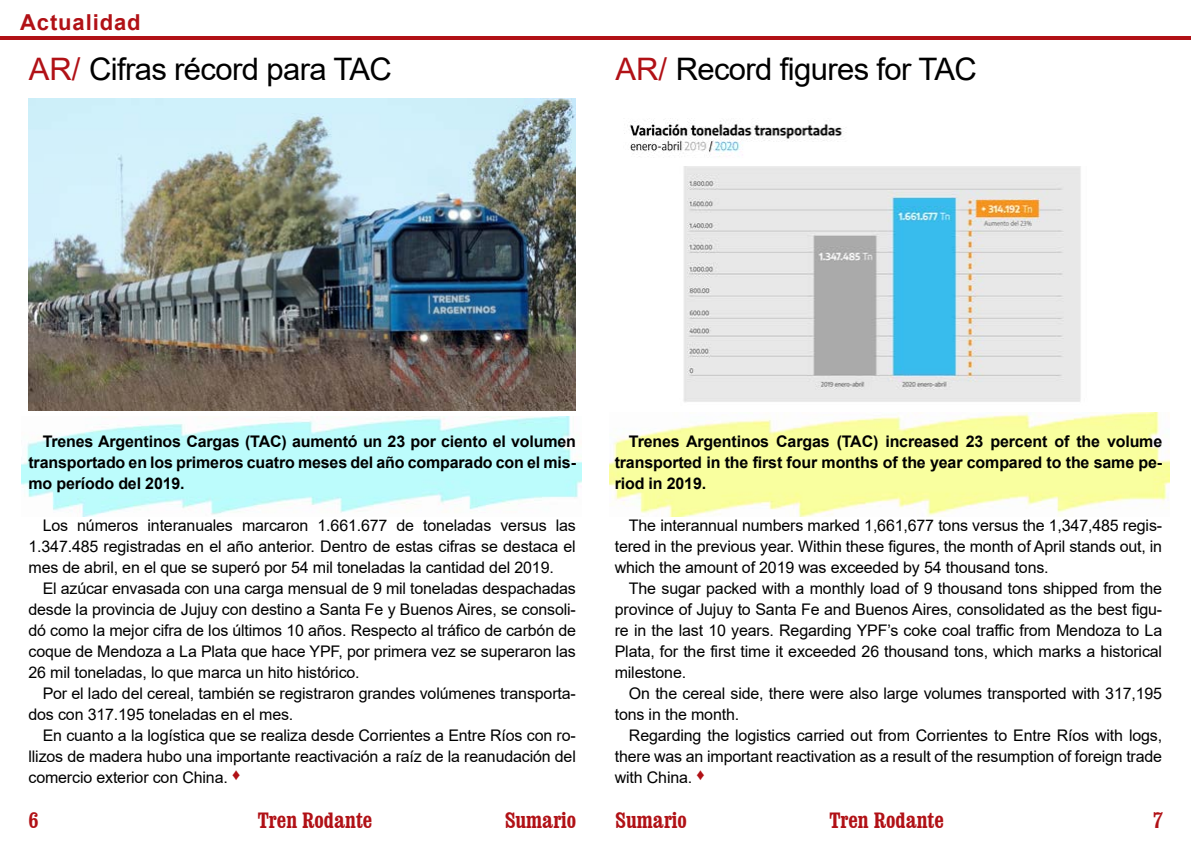
<style>
.page{position:relative;width:1191px;height:842px;background:#fff}
.page>*{position:absolute;margin:0;border:0;box-sizing:border-box;transform-origin:0 0}
.t1{font:31px "Arial";letter-spacing:-.02em;color:#000}
.t2{font:700 condensed 22px "Clarendon BT";color:#b11116}
.t3{font:700 22px "Arial";letter-spacing:.04em;color:#b11116}
.t4{font:16px/21px "Arial";letter-spacing:-.01em;color:#000;text-align:justify}
.t5{font:700 16px/21px "Arial";letter-spacing:-.01em;color:#000;text-align:justify}
.s1{color:#b11116}
</style>
<div class="page">
<hr style="left:0;top:36px;width:1191px;height:4px;background:#b11116">
<img style="left:609px;top:412px;width:560px;height:104px">
<img style="left:22px;top:417px;width:560px;height:99px">
<img style="left:29px;top:99px;width:546px;height:312px">
<img style="left:624px;top:118px;width:457px;height:284px">
<h2 class="t3" style="left:20px;top:6px;width:122px">Actualidad</h2>
<h1 class="t1" style="left:29px;top:47px;width:365px"><span class="s1">AR/</span> Cifras récord para TAC</h1>
<h1 class="t1" style="left:615px;top:48px;width:363px"><span class="s1">AR/</span> Record figures for TAC</h1>
<p class="t5" style="left:28px;top:431px;width:549px;text-indent:14px">Trenes Argentinos Cargas (TAC) aumentó un 23 por ciento el volumen transportado en los primeros cuatro meses del año comparado con el mis&shy;mo período del 2019.</p>
<p class="t4" style="left:28px;top:515px;width:549px;text-indent:14px">Los números interanuales marcaron 1.661.677 de toneladas versus las 1.347.485 registradas en el año anterior. Dentro de estas cifras se destaca el mes de abril, en el que se superó por 54 mil toneladas la cantidad del 2019.</p>
<p class="t4" style="left:28px;top:578px;width:549px;text-indent:14px">El azúcar envasada con una carga mensual de 9 mil toneladas despachadas desde la provincia de Jujuy con destino a Santa Fe y Buenos Aires, se consoli&shy;dó como la mejor cifra de los últimos 10 años. Respecto al tráfico de carbón de coque de Mendoza a La Plata que hace YPF, por primera vez se superaron las 26 mil toneladas, lo que marca un hito histórico.</p>
<p class="t4" style="left:28px;top:683px;width:549px;text-indent:14px">Por el lado del cereal, también se registraron grandes volúmenes transporta&shy;dos con 317.195 toneladas en el mes.</p>
<p class="t4" style="left:28px;top:725px;width:549px;text-indent:14px">En cuanto a la logística que se realiza desde Corrientes a Entre Ríos con ro&shy;llizos de madera hubo una importante reactivación a raíz de la reanudación del comercio exterior con China. <sup>♦</sup></p>
<p class="t5" style="left:615px;top:431px;width:549px;text-indent:14px">Trenes Argentinos Cargas (TAC) increased 23 percent of the volume transported in the first four months of the year compared to the same pe&shy;riod in 2019.</p>
<p class="t4" style="left:615px;top:514px;width:549px;text-indent:14px">The interannual numbers marked 1,661,677 tons versus the 1,347,485 regis&shy;tered in the previous year. Within these figures, the month of April stands out, in which the amount of 2019 was exceeded by 54 thousand tons.</p>
<p class="t4" style="left:615px;top:577px;width:549px;text-indent:14px">The sugar packed with a monthly load of 9 thousand tons shipped from the province of Jujuy to Santa Fe and Buenos Aires, consolidated as the best figu&shy;re in the last 10 years. Regarding YPF’s coke coal traffic from Mendoza to La Plata, for the first time it exceeded 26 thousand tons, which marks a historical milestone.</p>
<p class="t4" style="left:615px;top:682px;width:549px;text-indent:14px">On the cereal side, there were also large volumes transported with 317,195 tons in the month.</p>
<p class="t4" style="left:615px;top:724px;width:549px;text-indent:14px">Regarding the logistics carried out from Corrientes to Entre Ríos with logs, there was an important reactivation as a result of the resumption of foreign trade with China. <sup>♦</sup></p>
<h2 class="t2" style="left:29px;top:807px;width:12px">6</h2>
<h2 class="t2" style="left:258px;top:807px;width:116px">Tren Rodante</h2>
<h2 class="t2" style="left:505px;top:807px;width:73px">Sumario</h2>
<h2 class="t2" style="left:615px;top:807px;width:73px">Sumario</h2>
<h2 class="t2" style="left:829px;top:807px;width:116px">Tren Rodante</h2>
<h2 class="t2" style="left:1152px;top:807px;width:12px">7</h2>
</div>
